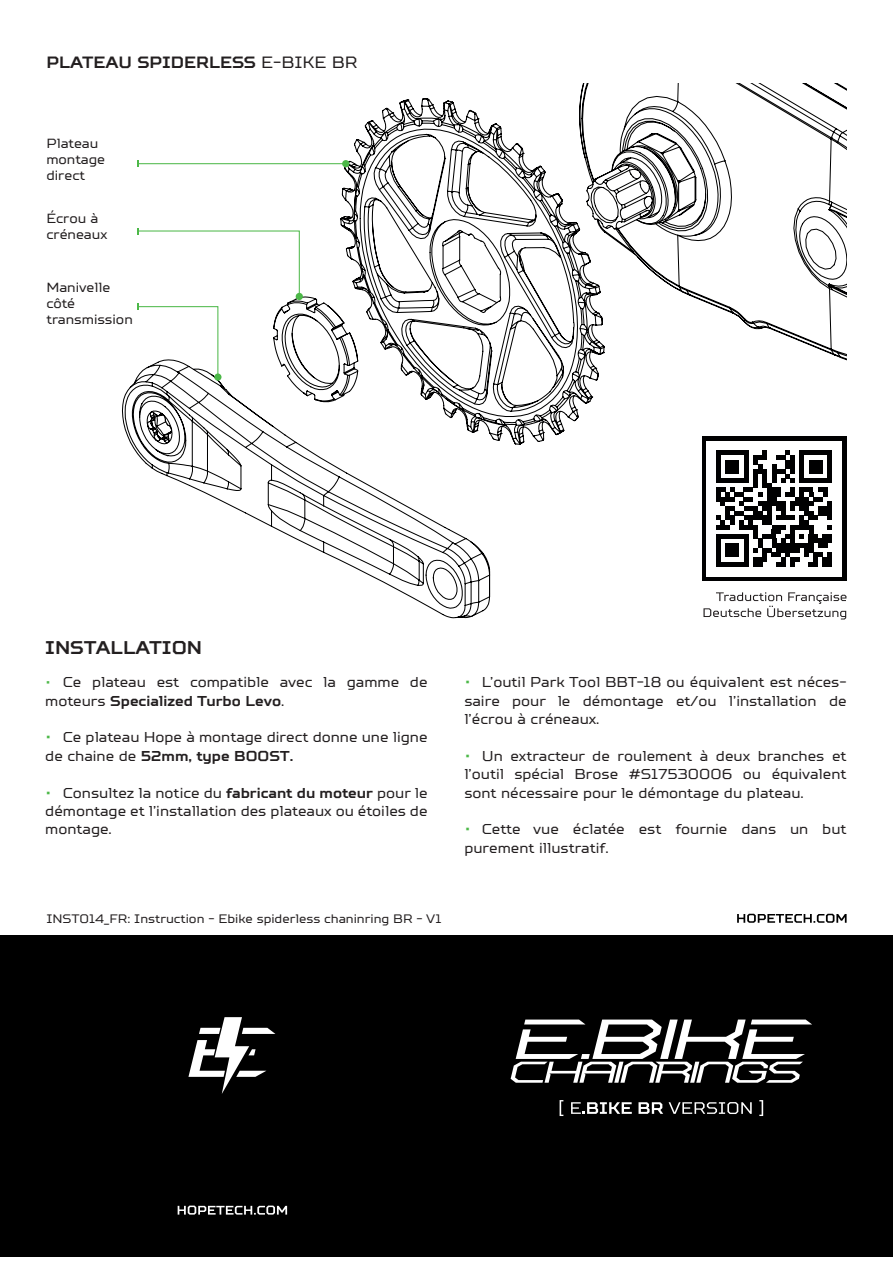
<style>
.page{position:relative;width:893px;height:1263px;background:#fff}
.page>*{position:absolute;margin:0;border:0;box-sizing:border-box;transform-origin:0 0}
.t1{font:700 18.45px "TT Squares";color:#231f20}
.t2{font:700 16.35px "TT Squares";color:#231f20}
.t3{font:14.25px/18.5px "TT Squares";color:#231f20}
.t4{font:13.35px/15.9px "TT Squares";color:#231f20}
.t5{font:12.3px "TT Squares";color:#231f20}
.s1{font-weight:400}
.s2{font-weight:700;font-size:13.35px;color:#4cb848}
.s3{font-weight:700}
.s4{font-weight:700;color:#4cb848}
</style>
<div class="page">
<svg style="left:737px;top:914px;width:109px;height:9px"></svg>
<svg style="left:121px;top:83px;width:725px;height:536px"></svg>
<svg style="left:137px;top:228px;width:163px;height:150px"></svg>
<hr style="left:138px;top:163px;width:208px;height:1px;background:#4cb848">
<div style="left:214px;top:373px;width:7px;height:8px;background:#4cb848;border-radius:50%"></div>
<div style="left:296px;top:293px;width:7px;height:7px;background:#4cb848;border-radius:50%"></div>
<div style="left:342px;top:160px;width:7px;height:7px;background:#4cb848;border-radius:50%"></div>
<div style="left:0;top:935px;width:892px;height:322px;background:#000"></div>
<svg style="left:188px;top:1017px;width:87px;height:77px"></svg>
<svg style="left:510px;top:1020px;width:302px;height:63px"></svg>
<svg style="left:559px;top:1100px;width:4px;height:16px"></svg>
<svg style="left:571px;top:1102px;width:60px;height:12px"></svg>
<svg style="left:759px;top:1100px;width:4px;height:16px"></svg>
<svg style="left:638px;top:1102px;width:113px;height:12px"></svg>
<svg style="left:178px;top:1206px;width:109px;height:9px"></svg>
<div style="left:701px;top:436px;width:145px;height:145px;background:#000001"></div>
<div style="left:706px;top:441px;width:135px;height:135px;background:#fff"></div>
<svg style="left:716px;top:451px;width:116px;height:115px"></svg>
<hr style="left:716px;top:562px;width:32px;height:4px;background:#000001">
<div style="left:725px;top:543px;width:14px;height:14px;background:#000001"></div>
<svg style="left:703px;top:592px;width:143px;height:27px"></svg>
<p class="t2" style="left:46px;top:51px;width:313px">PLATEAU SPIDERLESS <span class="s1">E-BIKE BR</span></p>
<p class="t4" style="left:46px;top:135px;width:60px">Plateau montage direct</p>
<p class="t4" style="left:46px;top:210px;width:62px">Écrou à créneaux</p>
<p class="t4" style="left:46px;top:279px;width:88px">Manivelle côté transmission</p>
<p class="t1" style="left:45px;top:636px;width:158px">INSTALLATION</p>
<p class="t3" style="left:45px;top:673px;width:384px"><span class="s2">•</span> Ce plateau est compatible avec la gamme de moteurs <span class="s3">Specialized Turbo Levo</span>.</p>
<p class="t3" style="left:45px;top:728px;width:384px"><span class="s4">•</span> Ce plateau Hope à montage direct donne une ligne de chaine de <span class="s3">52mm, type BOOST.</span></p>
<p class="t3" style="left:45px;top:783px;width:384px;text-align:justify"><span class="s4">•</span> Consultez la notice du <span class="s3">fabricant du moteur</span> pour le démontage et l’installation des plateaux ou étoiles de montage.</p>
<p class="t5" style="left:46px;top:911px;width:396px">INST014_FR: Instruction - Ebike spiderless chaninring BR - V1</p>
<p class="t3" style="left:464px;top:673px;width:384px;text-align:justify"><span class="s4">•</span> L’outil Park Tool BBT-18 ou équivalent est néces&shy;saire pour le démontage et/ou l’installation de l’écrou à créneaux.</p>
<p class="t3" style="left:464px;top:747px;width:384px;text-align:justify"><span class="s4">•</span> Un extracteur de roulement à deux branches et l’outil spécial Brose #S17530006 ou équivalent sont nécessaire pour le démontage du plateau.</p>
<p class="t3" style="left:464px;top:820px;width:384px"><span class="s4">•</span> Cette vue éclatée est fournie dans un but purement illustratif.</p>
</div>
